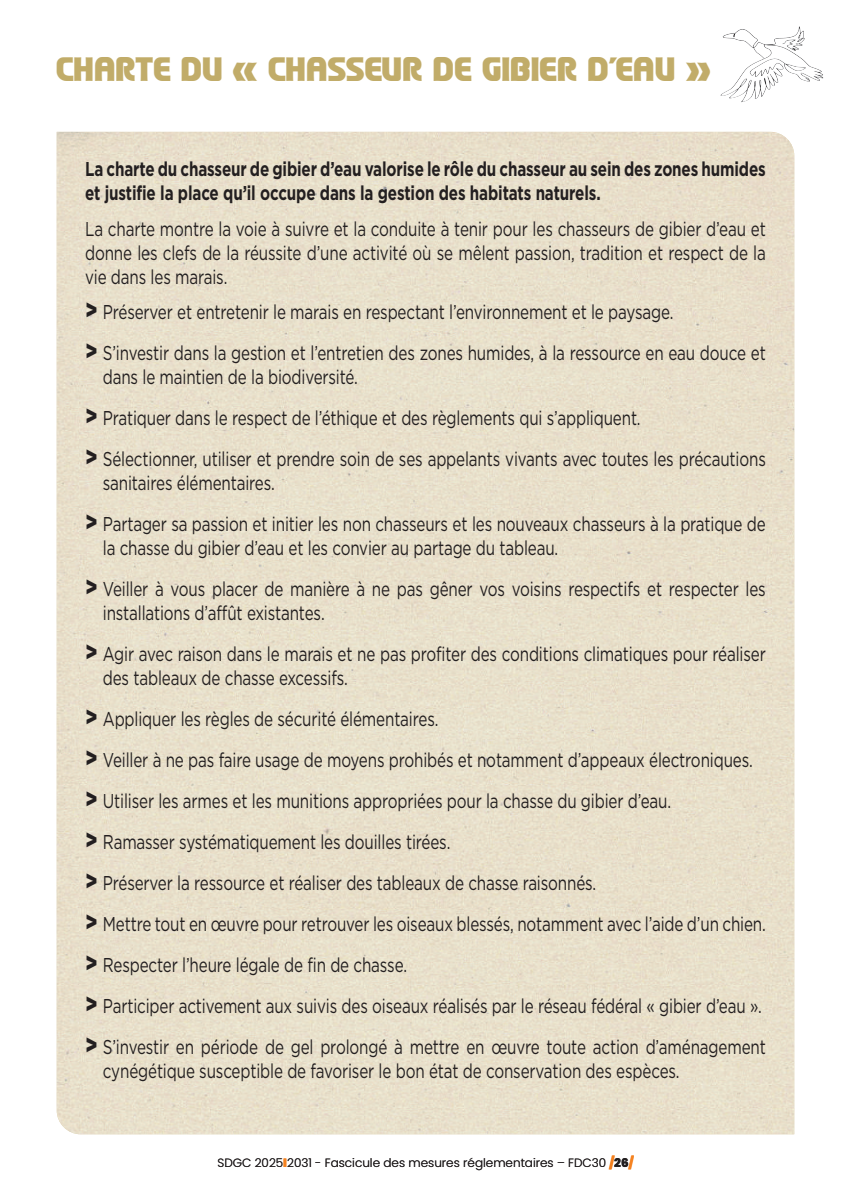
<style>
.page{position:relative;width:851px;height:1191px;background:#fff}
.page>*{position:absolute;margin:0;border:0;box-sizing:border-box;transform-origin:0 0}
.t1{font:900 30px "Prosper";letter-spacing:-.02em;color:#c1ac69}
.t2{font:20px/41px "Gotham";letter-spacing:-.01em;color:#231f20;scale:.76 1}
.t3{font:700 20px/24px "Gotham";letter-spacing:-.01em;color:#231f20;scale:.76 1}
.t4{font:300 12px "Poppins";color:#231f20}
.s1{font-weight:900;font-size:26px}
.s2{font-weight:900;color:#f58220}
.s3{font-weight:800}
</style>
<div class="page">
<div style="left:57px;top:132px;width:737px;height:1002px;background:#e8e0cb"></div>
<img style="left:746px;top:30px;width:52px;height:17px">
<h1 class="t1" style="left:57px;top:48px;width:657px">CHARTE DU « CHASSEUR DE GIBIER D’EAU »</h1>
<p class="t3" style="left:85px;top:157px;width:897px">La charte du chasseur de gibier d’eau valorise le rôle du chasseur au sein des zones humides et justifie la place qu’il occupe dans la gestion des habitats naturels.</p>
<p class="t2" style="left:85px;top:216px;width:897px;line-height:24px;text-align:justify">La charte montre la voie à suivre et la conduite à tenir pour les chasseurs de gibier d’eau et donne les clefs de la réussite d’une activité où se mêlent passion, tradition et respect de la vie dans les marais.</p>
<p class="t2" style="left:85px;top:291px;width:897px"><span class="s1">&gt;</span> Préserver et entretenir le marais en respectant l’environnement et le paysage.<br><span class="s1">&gt;</span> S’investir dans la gestion et l’entretien des zones humides, à la ressource en eau douce et</p>
<p class="t2" style="left:85px;top:356px;width:897px;text-indent:18px">dans le maintien de la biodiversité.<br><span class="s1">&gt;</span> Pratiquer dans le respect de l’éthique et des règlements qui s’appliquent.<br><span class="s1">&gt;</span> Sélectionner, utiliser et prendre soin de ses appelants vivants avec toutes les précautions</p>
<p class="t2" style="left:85px;top:462px;width:897px;text-indent:18px">sanitaires élémentaires.<br><span class="s1">&gt;</span> Partager sa passion et initier les non chasseurs et les nouveaux chasseurs à la pratique de</p>
<p class="t2" style="left:85px;top:527px;width:897px;text-indent:18px">la chasse du gibier d’eau et les convier au partage du tableau.<br><span class="s1">&gt;</span> Veiller à vous placer de manière à ne pas gêner vos voisins respectifs et respecter les</p>
<p class="t2" style="left:85px;top:592px;width:897px;text-indent:18px">installations d’affût existantes.<br><span class="s1">&gt;</span> Agir avec raison dans le marais et ne pas profiter des conditions climatiques pour réaliser</p>
<p class="t2" style="left:85px;top:657px;width:897px;text-indent:18px">des tableaux de chasse excessifs.<br><span class="s1">&gt;</span> Appliquer les règles de sécurité élémentaires.<br><span class="s1">&gt;</span> Veiller à ne pas faire usage de moyens prohibés et notamment d’appeaux électroniques. <span class="s1">&gt;</span> Utiliser les armes et les munitions appropriées pour la chasse du gibier d’eau.<br><span class="s1">&gt;</span> Ramasser systématiquement les douilles tirées.<br><span class="s1">&gt;</span> Préserver la ressource et réaliser des tableaux de chasse raisonnés.<br><span class="s1">&gt;</span> Mettre tout en œuvre pour retrouver les oiseaux blessés, notamment avec l’aide d’un chien. <span class="s1">&gt;</span> Respecter l’heure légale de fin de chasse.<br><span class="s1">&gt;</span> Participer activement aux suivis des oiseaux réalisés par le réseau fédéral « gibier d’eau ». <span class="s1">&gt;</span> S’investir en période de gel prolongé à mettre en œuvre toute action d’aménagement</p>
<p class="t2" style="left:103px;top:1050px;width:760px">cynégétique susceptible de favoriser le bon état de conservation des espèces.</p>
<p class="t4" style="left:217px;top:1155px;width:417px">SDGC 2025<span class="s2">I</span>2031 - Fascicule des mesures réglementaires – FDC30 <span class="s2">/</span><span class="s3">26</span><span class="s2">/</span></p>
</div>
